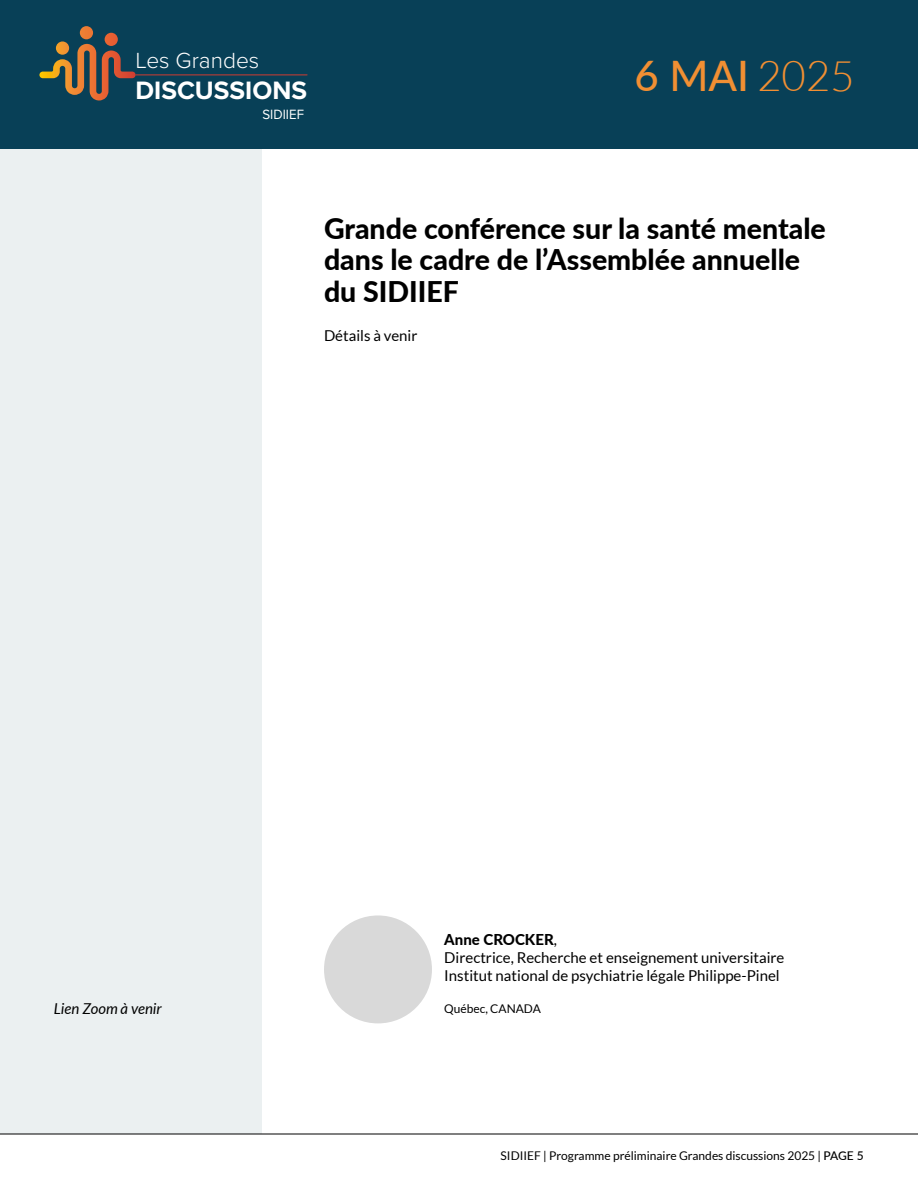
<style>
.page{position:relative;width:918px;height:1188px;background:#fff}
.page>*{position:absolute;margin:0;border:0;box-sizing:border-box;transform-origin:0 0}
.t1{font:500 42px "Lato";color:#f18f33}
.t2{font:800 28.5px/31.5px "Lato";color:#000}
.t3{font:700 26.1px "Proxima Nova";color:#fff}
.t4{font:300 22.65px "Proxima Nova";color:#fff}
.t5{font:15px/18px "Lato";color:#000}
.t6{font:italic 15px "Lato";color:#000}
.t7{font:13.95px "Proxima Nova";color:#fff;scale:.95 1}
.t8{font:12px "Lato";color:#000}
.s1{font-weight:300}
.s2{font-weight:800}
.s3{font-weight:500}
</style>
<div class="page">
<div style="left:0;top:149px;width:261px;height:985px;background:#ebf0f1"></div>
<hr style="left:0;top:1134px;width:918px;height:1px;background:#000">
<div style="left:0;top:0;width:918px;height:149px;background:#084057"></div>
<svg style="left:39px;top:26px;width:97px;height:75px"></svg>
<svg style="left:56px;top:41px;width:13px;height:14px"></svg>
<hr style="left:136px;top:75px;width:171px;height:1px;background:#d03c31">
<div style="left:324px;top:915px;width:108px;height:108px;background:#d9d9d9;border-radius:50%"></div>
<h3 class="t4" style="left:136px;top:43px;width:125px">Les Grandes</h3>
<h3 class="t3" style="left:136px;top:71px;width:173px">DISCUSSIONS</h3>
<p class="t7" style="left:263px;top:104px;width:45px">SIDIIEF</p>
<h1 class="t1" style="left:634px;top:46px;width:222px">6 MAI <span class="s1">2025</span></h1>
<h2 class="t2" style="left:324px;top:211px;width:503px">Grande conférence sur la santé mentale dans le cadre de l’Assemblée annuelle du SIDIIEF</h2>
<p class="t5" style="left:324px;top:327px;width:95px">Détails à venir</p>
<p class="t5" style="left:444px;top:930px;width:342px"><span class="s2">Anne CROCKER</span>,<br>Directrice, Recherche et enseignement universitaire<br>Institut national de psychiatrie légale Philippe-Pinel</p>
<p class="t6" style="left:54px;top:1000px;width:109px">Lien Zoom à venir</p>
<p class="t8" style="left:444px;top:1002px;width:98px">Québec, CANADA</p>
<p class="t8" style="left:501px;top:1149px;width:365px">SIDIIEF | Programme préliminaire Grandes discussions 2025 | <span class="s3">PAGE 5</span></p>
</div>
